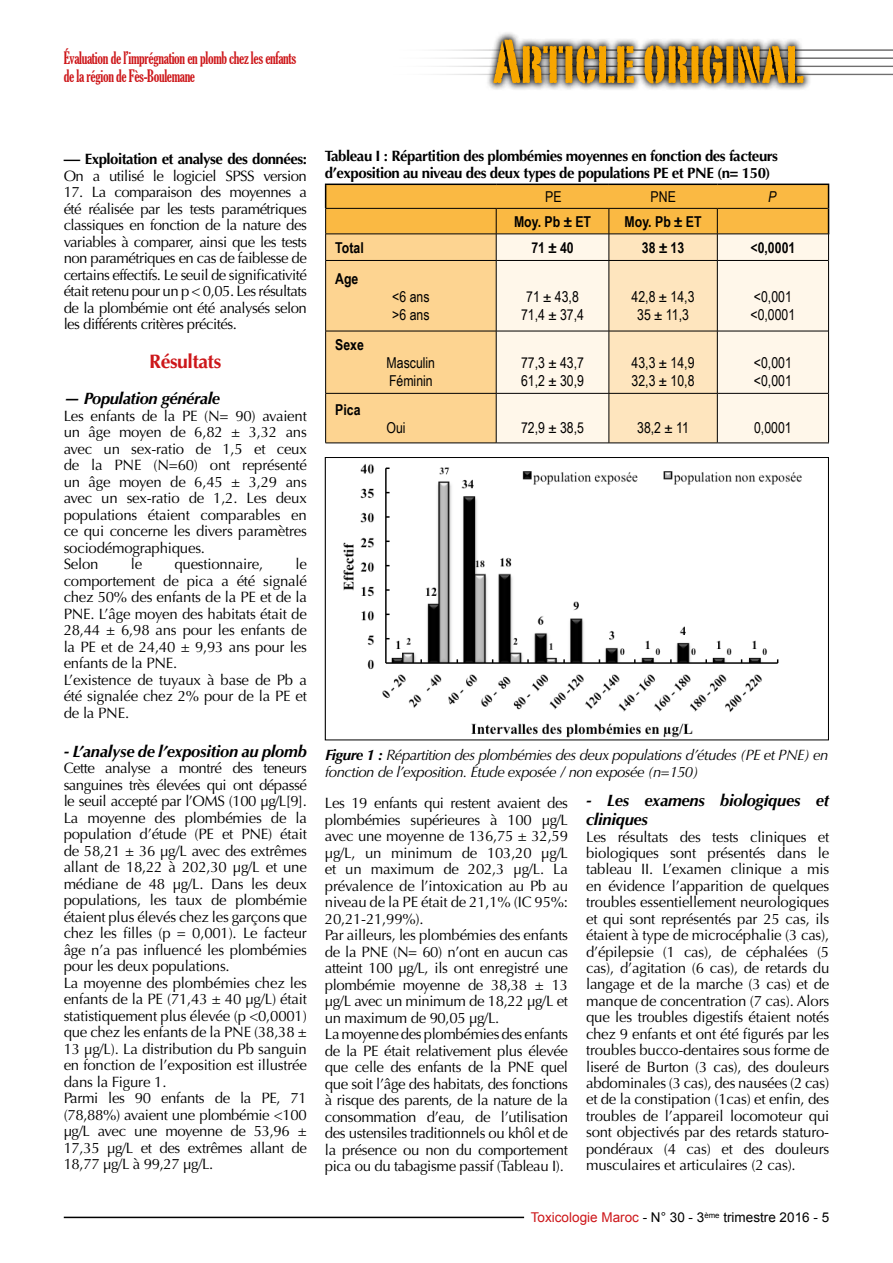
<style>
.page{position:relative;width:893px;height:1263px;background:#fff}
.page>*{position:absolute;margin:0;border:0;box-sizing:border-box;transform-origin:0 0}
.t1{font:60.75px "Portago ITCTT";color:#f7a600}
.t2{font:700 19.5px "Optima";letter-spacing:-.025em;color:#cd171a}
.t3{font:italic 700 16.5px/19.5px "Optima";letter-spacing:-.015em;color:#000}
.t4{font:extra-condensed 16.5px/18px "Gloucester";letter-spacing:-.02em;color:#cd171a}
.t5{font:15px/16.5px "Optima";letter-spacing:-.015em;color:#000}
.t6{font:700 15px/16.5px "Optima";letter-spacing:-.03em;color:#000}
.t7{font:15px/18px "Arial Narrow";color:#000}
.t8{font:italic 15px/16.5px "Optima";letter-spacing:-.035em;color:#000}
.t9{font:700 15px "Arial Narrow";color:#000}
.t10{font:italic 15px "Arial Narrow";color:#000}
.t11{font:13.5px "Arial";color:#000}
.s1{font-size:16.5px}
.s2{font-weight:400}
.s3{font-weight:700}
.s4{color:#cd171a}
</style>
<div class="page">
<hr style="left:379px;top:49px;width:514px;height:2px;background:#706f6f">
<hr style="left:379px;top:57px;width:514px;height:2px;background:#706f6f">
<hr style="left:379px;top:66px;width:514px;height:1px;background:#706f6f">
<hr style="left:379px;top:74px;width:514px;height:1px;background:#706f6f">
<hr style="left:64px;top:1217px;width:460px;height:1px;background:#000">
<svg style="left:486px;top:32px;width:326px;height:58px"></svg>
<svg style="left:325px;top:184px;width:504px;height:259px;background:#f5d7a5"></svg>
<hr style="left:496px;top:261px;width:1px;height:70px;background:#000">
<hr style="left:325px;top:260px;width:171px;height:1px;background:#000">
<hr style="left:325px;top:261px;width:1px;height:70px;background:#000">
<hr style="left:496px;top:260px;width:113px;height:1px;background:#000">
<hr style="left:609px;top:261px;width:1px;height:70px;background:#000">
<hr style="left:325px;top:331px;width:171px;height:1px;background:#000">
<hr style="left:325px;top:331px;width:1px;height:62px;background:#000">
<hr style="left:496px;top:331px;width:113px;height:1px;background:#000">
<hr style="left:609px;top:331px;width:1px;height:62px;background:#000">
<hr style="left:325px;top:393px;width:171px;height:1px;background:#000">
<hr style="left:325px;top:393px;width:1px;height:50px;background:#000">
<hr style="left:496px;top:393px;width:113px;height:1px;background:#000">
<hr style="left:609px;top:393px;width:1px;height:50px;background:#000">
<hr style="left:325px;top:443px;width:171px;height:1px;background:#000">
<hr style="left:496px;top:443px;width:113px;height:1px;background:#000">
<img style="left:343px;top:464px;width:459px;height:274px">
<div style="left:325px;top:457px;width:504px;height:283px;border:1px solid #000"></div>
<p class="t4" style="left:64px;top:49px;width:234px">Évaluation de l’imprégnation en plomb chez les enfants de la région de Fès-Boulemane</p>
<h1 class="t1" style="left:493px;top:23px;width:312px">Article original</h1>
<p class="t6" style="left:64px;top:151px;width:245px"><span class="s1">—</span> Exploitation et analyse des données:<br><span class="s2">On a utilisé le logiciel SPSS version</span></p>
<p class="t5" style="left:64px;top:184px;width:245px;text-align:justify">17. La comparaison des moyennes a été réalisée par les tests paramétriques classiques en fonction de la nature des variables à comparer, ainsi que les tests non paramétriques en cas de faiblesse de certains effectifs. Le seuil de significativité était retenu pour un p &lt; 0,05. Les résultats de la plombémie ont été analysés selon les différents critères précités.</p>
<h2 class="t2" style="left:149px;top:350px;width:73px">Résultats</h2>
<p class="t3" style="left:64px;top:389px;width:158px">— Population générale</p>
<p class="t5" style="left:64px;top:407px;width:245px">Les enfants de la PE (N= 90) avaient un âge moyen de 6,82 ± 3,32 ans avec un sex-ratio de 1,5 et ceux de la PNE (N=60) ont représenté un âge moyen de 6,45 ± 3,29 ans avec un sex-ratio de 1,2. Les deux populations étaient comparables en ce qui concerne les divers paramètres sociodémographiques.<br>Selon</p>
<p class="t5" style="left:64px;top:556px;width:245px;text-indent:232px">le comportement de pica a été signalé chez 50% des enfants de la PE et de la<br>PNE. L’âge moyen des habitats était de<br>28,44 ± 6,98 ans pour les enfants de la PE et de 24,40 ± 9,93 ans pour les enfants de la PNE.<br>L’existence de tuyaux à base de Pb a été signalée chez 2% pour de la PE et de la PNE.</p>
<p class="t3" style="left:64px;top:741px;width:245px">- L’analyse de l’exposition au plomb</p>
<p class="t5" style="left:64px;top:760px;width:245px">Cette analyse a montré des teneurs sanguines très élevées qui ont dépassé le seuil accepté par l’OMS (100 µg/L[9].<br>La moyenne des plombémies de la population d’étude (PE et PNE) était de 58,21 ± 36 µg/L avec des extrêmes allant de 18,22 à 202,30 µg/L et une médiane de 48 µg/L. Dans les deux populations, les taux de plombémie étaient plus élevés chez les garçons que chez les filles (p = 0,001). Le facteur âge n’a pas influencé les plombémies pour les deux populations.<br>La moyenne des plombémies chez les enfants de la PE (71,43 ± 40 µg/L) était statistiquement plus élevée (p &lt;0,0001) que chez les enfants de la PNE (38,38 ± 13 µg/L). La distribution du Pb sanguin en fonction de l’exposition est illustrée dans la Figure 1.<br>Parmi les 90 enfants de la PE, 71 (78,88%) avaient une plombémie &lt;100 µg/L avec une moyenne de 53,96 ± 17,35 µg/L et des extrêmes allant de 18,77 µg/L à 99,27 µg/L.</p>
<p class="t5" style="left:131px;top:556px;width:13px">le</p>
<p class="t5" style="left:174px;top:556px;width:90px">questionnaire,</p>
<p class="t6" style="left:325px;top:148px;width:455px">Tableau I : Répartition des plombémies moyennes en fonction des facteurs d’exposition au niveau des deux types de populations PE et PNE (n= 150)</p>
<p class="t7" style="left:545px;top:187px;width:18px">PE</p>
<p class="t7" style="left:651px;top:187px;width:27px">PNE</p>
<p class="t10" style="left:768px;top:186px;width:10px">P</p>
<p class="t9" style="left:514px;top:210px;width:79px">Moy. Pb ± ET</p>
<p class="t9" style="left:625px;top:210px;width:79px">Moy. Pb ± ET</p>
<p class="t9" style="left:335px;top:236px;width:30px">Total</p>
<p class="t9" style="left:531px;top:236px;width:44px">71 ± 40</p>
<p class="t9" style="left:642px;top:236px;width:44px">38 ± 13</p>
<p class="t9" style="left:750px;top:236px;width:46px">&lt;0,0001</p>
<p class="t9" style="left:335px;top:267px;width:25px">Age</p>
<p class="t7" style="left:392px;top:287px;width:39px">&lt;6 ans &gt;6 ans</p>
<p class="t7" style="left:521px;top:287px;width:64px;text-align:center">71 ± 43,8<br>71,4 ± 37,4</p>
<p class="t7" style="left:632px;top:287px;width:64px;text-align:center">42,8 ± 14,3<br>35 ± 11,3</p>
<p class="t7" style="left:750px;top:287px;width:46px">&lt;0,001 &lt;0,0001</p>
<p class="t9" style="left:335px;top:333px;width:30px">Sexe</p>
<p class="t7" style="left:387px;top:353px;width:50px">Masculin<br>Féminin</p>
<p class="t7" style="left:521px;top:353px;width:64px">77,3 ± 43,7<br>61,2 ± 30,9</p>
<p class="t7" style="left:632px;top:353px;width:64px">43,3 ± 14,9<br>32,3 ± 10,8</p>
<p class="t7" style="left:754px;top:353px;width:39px">&lt;0,001 &lt;0,001</p>
<p class="t9" style="left:335px;top:398px;width:27px">Pica</p>
<p class="t7" style="left:387px;top:418px;width:21px">Oui</p>
<p class="t7" style="left:521px;top:418px;width:64px">72,9 ± 38,5</p>
<p class="t7" style="left:637px;top:418px;width:53px">38,2 ± 11</p>
<p class="t7" style="left:754px;top:418px;width:39px">0,0001</p>
<p class="t8" style="left:325px;top:747px;width:505px"><span class="s3">Figure 1 :</span> Répartition des plombémies des deux populations d’études (PE et PNE) en fonction de l’exposition. Étude exposée / non exposée (n=150)</p>
<p class="t5" style="left:325px;top:795px;width:245px">Les 19 enfants qui restent avaient des plombémies supérieures à 100 µg/L avec une moyenne de 136,75 ± 32,59 µg/L, un minimum de 103,20 µg/L et un maximum de 202,3 µg/L. La prévalence de l’intoxication au Pb au niveau de la PE était de 21,1% (IC 95%:<br>20,21-21,99%).<br>Par ailleurs, les plombémies des enfants de la PNE (N= 60) n’ont en aucun cas atteint 100 µg/L, ils ont enregistré une plombémie moyenne de 38,38 ± 13 µg/L avec un minimum de 18,22 µg/L et un maximum de 90,05 µg/L.<br>La moyenne des plombémies des enfants de la PE était relativement plus élevée que celle des enfants de la PNE quel que soit l’âge des habitats, des fonctions à risque des parents, de la nature de la consommation d’eau, de l’utilisation des ustensiles traditionnels ou khôl et de la présence ou non du comportement pica ou du tabagisme passif (Tableau I).</p>
<p class="t3" style="left:586px;top:790px;width:245px">- Les examens biologiques et cliniques</p>
<p class="t5" style="left:586px;top:828px;width:245px;text-align:justify">Les résultats des tests cliniques et biologiques sont présentés dans le tableau II. L’examen clinique a mis en évidence l’apparition de quelques troubles essentiellement neurologiques et qui sont représentés par 25 cas, ils étaient à type de microcéphalie (3 cas), d’épilepsie (1 cas), de céphalées (5 cas), d’agitation (6 cas), de retards du langage et de la marche (3 cas) et de manque de concentration (7 cas). Alors que les troubles digestifs étaient notés chez 9 enfants et ont été figurés par les troubles bucco-dentaires sous forme de liseré de Burton (3 cas), des douleurs abdominales (3 cas), des nausées (2 cas) et de la constipation (1cas) et enfin, des troubles de l’appareil locomoteur qui sont objectivés par des retards staturo&shy;pondéraux (4 cas) et des douleurs musculaires et articulaires (2 cas).</p>
<p class="t11" style="left:531px;top:1209px;width:300px"><span class="s4">Toxicologie Maroc</span> - N° 30 - 3<sup>ème</sup> trimestre 2016 - 5</p>
</div>
